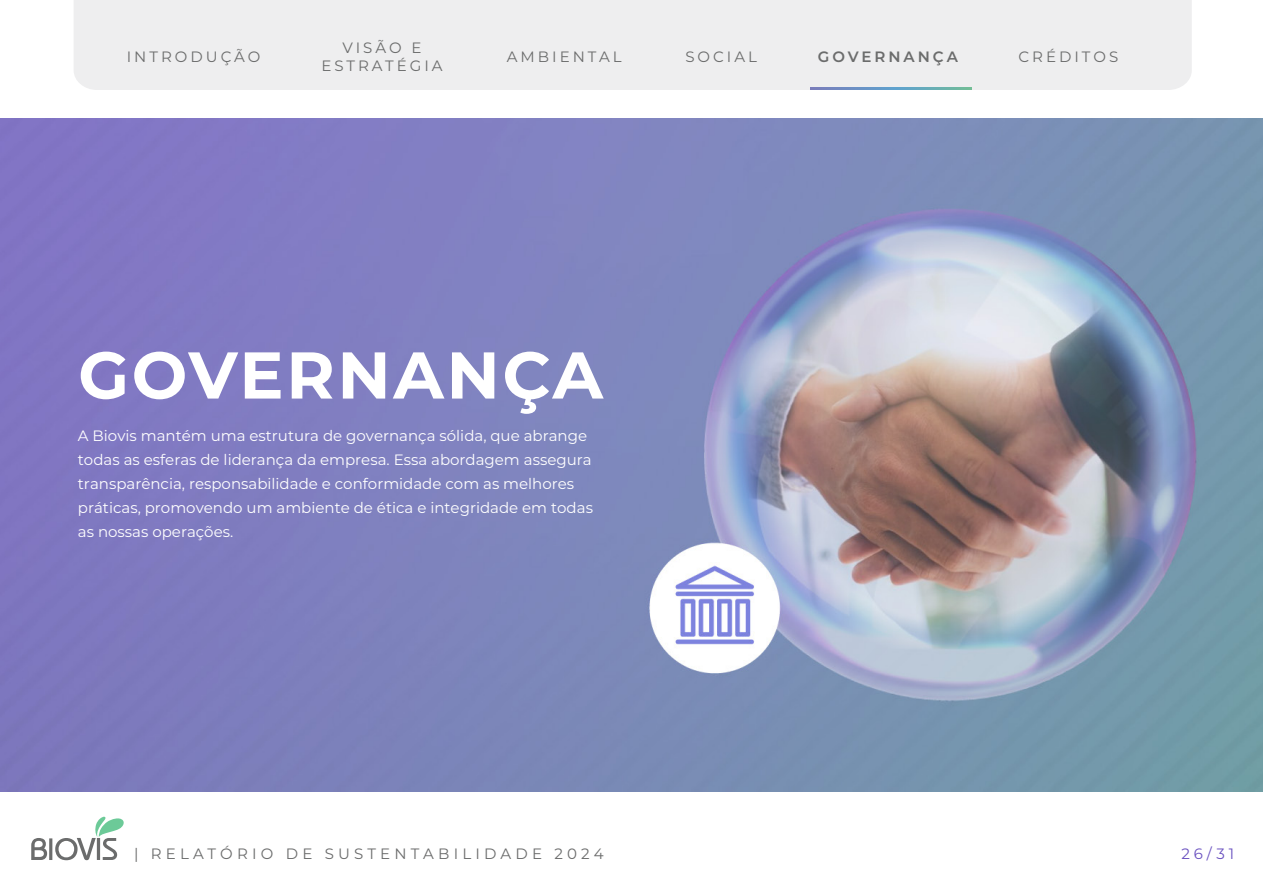
<style>
.page{position:relative;width:1263px;height:893px;background:#fff}
.page>*{position:absolute;margin:0;border:0;box-sizing:border-box;transform-origin:0 0}
.t1{font:700 66px "Montserrat";letter-spacing:.04em;color:#fff}
.t2{font:15px/24px "Montserrat";color:#fff}
.t3{font:15px/18px "Montserrat";letter-spacing:.2em;color:#6b6c6c;text-align:center}
.t4{font:15px "Montserrat";letter-spacing:.28em;color:#6b6c6c}
.t5{font:600 15px "Montserrat";letter-spacing:.2em;color:#6b6c6c}
.t6{font:15px "Montserrat";color:#6a51c0}
</style>
<div class="page">
<img style="left:0;top:119px;width:1263px;height:673px">
<svg style="left:31px;top:838px;width:16px;height:22px"></svg>
<svg style="left:55px;top:816px;width:69px;height:44px"></svg>
<hr style="left:49px;top:838px;width:3px;height:22px;background:#6b6c6c">
<div style="left:74px;top:0;width:1118px;height:90px;background:#eeeeef"></div>
<svg style="left:811px;top:87px;width:160px;height:3px"></svg>
<p class="t3" style="left:127px;top:48px;width:135px">INTRODUÇÃO</p>
<p class="t3" style="left:321px;top:38px;width:123px">VISÃO E<br>ESTRATÉGIA</p>
<p class="t3" style="left:507px;top:47px;width:116px">AMBIENTAL</p>
<p class="t3" style="left:685px;top:47px;width:73px">SOCIAL</p>
<p class="t5" style="left:818px;top:46px;width:142px">GOVERNANÇA</p>
<p class="t3" style="left:1018px;top:47px;width:101px">CRÉDITOS</p>
<h1 class="t1" style="left:78px;top:328px;width:526px">GOVERNANÇA</h1>
<p class="t2" style="left:78px;top:423px;width:517px">A Biovis mantém uma estrutura de governança sólida, que abrange todas as esferas de liderança da empresa. Essa abordagem assegura transparência, responsabilidade e conformidade com as melhores práticas, promovendo um ambiente de ética e integridade em todas as nossas operações.</p>
<p class="t4" style="left:134px;top:843px;width:471px">| RELATÓRIO DE SUSTENTABILIDADE 2024</p>
<p class="t6" style="left:1181px;top:844px;width:54px">26/31</p>
</div>
